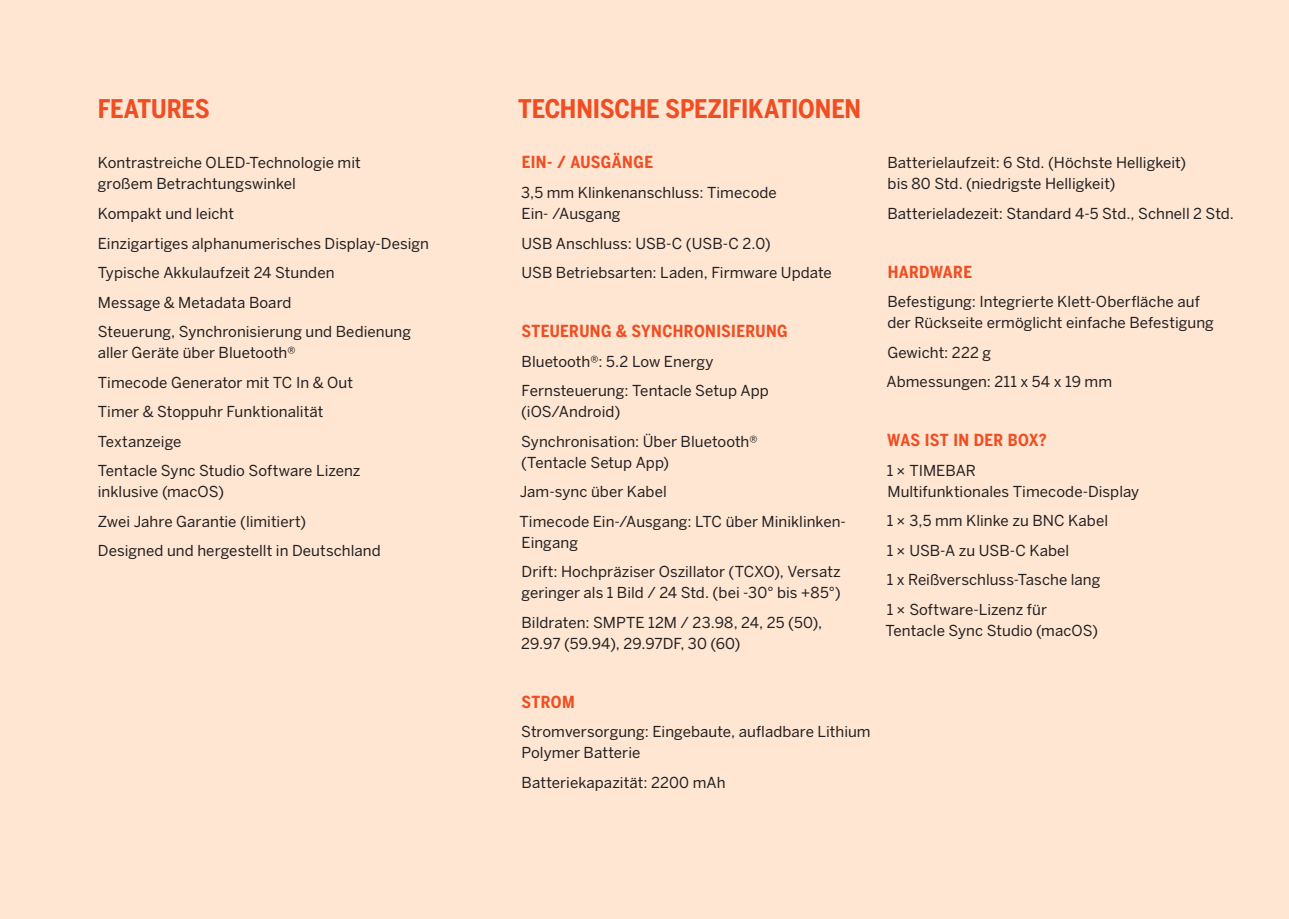
<style>
.page{position:relative;width:1289px;height:919px;background:#fff}
.page>*{position:absolute;margin:0;border:0;box-sizing:border-box;transform-origin:0 0}
.t1{font:700 25.5px "Benton Sans Condensed";letter-spacing:-.01em;color:#f04d22}
.t2{font:700 16.5px "Benton Sans Condensed";letter-spacing:.02em;color:#f04d22}
.P1__schwarz{font:15px/21px "Benton Sans";letter-spacing:.005em;color:#231f20}
</style>
<div class="page">
<div style="left:0;top:0;width:1288px;height:918px;background:#fee6d3"></div>
<h1 class="t1" style="left:98px;top:93px;width:113px">FEATURES</h1>
<p class="P1__schwarz" style="left:98px;top:152px;width:264px">Kontrastreiche OLED-Technologie mit großem Betrachtungswinkel</p>
<p class="P1__schwarz" style="left:98px;top:203px;width:138px">Kompakt und leicht</p>
<p class="P1__schwarz" style="left:98px;top:232px;width:333px">Einzigartiges alphanumerisches Display-Design</p>
<p class="P1__schwarz" style="left:98px;top:262px;width:238px">Typische Akkulaufzeit 24 Stunden</p>
<p class="P1__schwarz" style="left:98px;top:291px;width:195px">Message &amp; Metadata Board</p>
<p class="P1__schwarz" style="left:98px;top:321px;width:315px">Steuerung, Synchronisierung und Bedienung aller Geräte über Bluetooth®</p>
<p class="P1__schwarz" style="left:98px;top:372px;width:257px">Timecode Generator mit TC In &amp; Out</p>
<p class="P1__schwarz" style="left:98px;top:401px;width:227px">Timer &amp; Stoppuhr Funktionalität</p>
<p class="P1__schwarz" style="left:98px;top:431px;width:85px">Textanzeige</p>
<p class="P1__schwarz" style="left:98px;top:460px;width:264px">Tentacle Sync Studio Software Lizenz inklusive (macOS)</p>
<p class="P1__schwarz" style="left:98px;top:511px;width:210px">Zwei Jahre Garantie (limitiert)</p>
<p class="P1__schwarz" style="left:98px;top:540px;width:284px">Designed und hergestellt in Deutschland</p>
<h1 class="t1" style="left:518px;top:93px;width:344px">TECHNISCHE SPEZIFIKATIONEN</h1>
<h2 class="t2" style="left:522px;top:152px;width:133px">EIN- / AUSGÄNGE</h2>
<p class="P1__schwarz" style="left:521px;top:182px;width:257px">3,5 mm Klinkenanschluss: Timecode<br>Ein- /Ausgang</p>
<p class="P1__schwarz" style="left:521px;top:232px;width:251px">USB Anschluss: USB-C (USB-C 2.0)</p>
<p class="P1__schwarz" style="left:521px;top:262px;width:312px">USB Betriebsarten: Laden, Firmware Update</p>
<h2 class="t2" style="left:521px;top:321px;width:268px">STEUERUNG &amp; SYNCHRONISIERUNG</h2>
<p class="P1__schwarz" style="left:521px;top:351px;width:193px">Bluetooth®: 5.2 Low Energy</p>
<p class="P1__schwarz" style="left:521px;top:380px;width:249px">Fernsteuerung: Tentacle Setup App (iOS/Android)</p>
<p class="P1__schwarz" style="left:521px;top:431px;width:238px">Synchronisation: Über Bluetooth® (Tentacle Setup App)</p>
<p class="P1__schwarz" style="left:519px;top:481px;width:149px">Jam-sync über Kabel</p>
<p class="P1__schwarz" style="left:519px;top:511px;width:328px">Timecode Ein-/Ausgang: LTC über Miniklinken-<br>Eingang</p>
<p class="P1__schwarz" style="left:521px;top:561px;width:321px">Drift: Hochpräziser Oszillator (TCXO), Versatz geringer als 1 Bild / 24 Std. (bei -30° bis +85°)</p>
<p class="P1__schwarz" style="left:521px;top:612px;width:302px">Bildraten: SMPTE 12M / 23.98, 24, 25 (50),<br>29.97 (59.94), 29.97DF, 30 (60)</p>
<p class="P1__schwarz" style="left:887px;top:152px;width:300px">Batterielaufzeit: 6 Std. (Höchste Helligkeit) bis 80 Std. (niedrigste Helligkeit)</p>
<p class="P1__schwarz" style="left:887px;top:203px;width:348px">Batterieladezeit: Standard 4-5 Std., Schnell 2 Std.</p>
<h2 class="t2" style="left:887px;top:261px;width:86px">HARDWARE</h2>
<p class="P1__schwarz" style="left:887px;top:291px;width:328px">Befestigung: Integrierte Klett-Oberfläche auf der Rückseite ermöglicht einfache Befestigung</p>
<p class="P1__schwarz" style="left:887px;top:342px;width:105px">Gewicht: 222 g</p>
<p class="P1__schwarz" style="left:886px;top:371px;width:227px">Abmessungen: 211 x 54 x 19 mm</p>
<h2 class="t2" style="left:887px;top:430px;width:161px">WAS IST IN DER BOX?</h2>
<p class="P1__schwarz" style="left:886px;top:460px;width:254px">1 × TIMEBAR<br>Multifunktionales Timecode-Display</p>
<p class="P1__schwarz" style="left:886px;top:510px;width:223px">1 × 3,5 mm Klinke zu BNC Kabel</p>
<p class="P1__schwarz" style="left:886px;top:540px;width:184px">1 × USB-A zu USB-C Kabel</p>
<p class="P1__schwarz" style="left:886px;top:569px;width:215px">1 x Reißverschluss-Tasche lang</p>
<p class="P1__schwarz" style="left:885px;top:599px;width:214px">1 × Software-Lizenz für<br>Tentacle Sync Studio (macOS)</p>
<h2 class="t2" style="left:521px;top:691px;width:55px">STROM</h2>
<p class="P1__schwarz" style="left:521px;top:721px;width:351px">Stromversorgung: Eingebaute, aufladbare Lithium<br>Polymer Batterie</p>
<p class="P1__schwarz" style="left:521px;top:772px;width:206px">Batteriekapazität: 2200 mAh</p>
</div>
